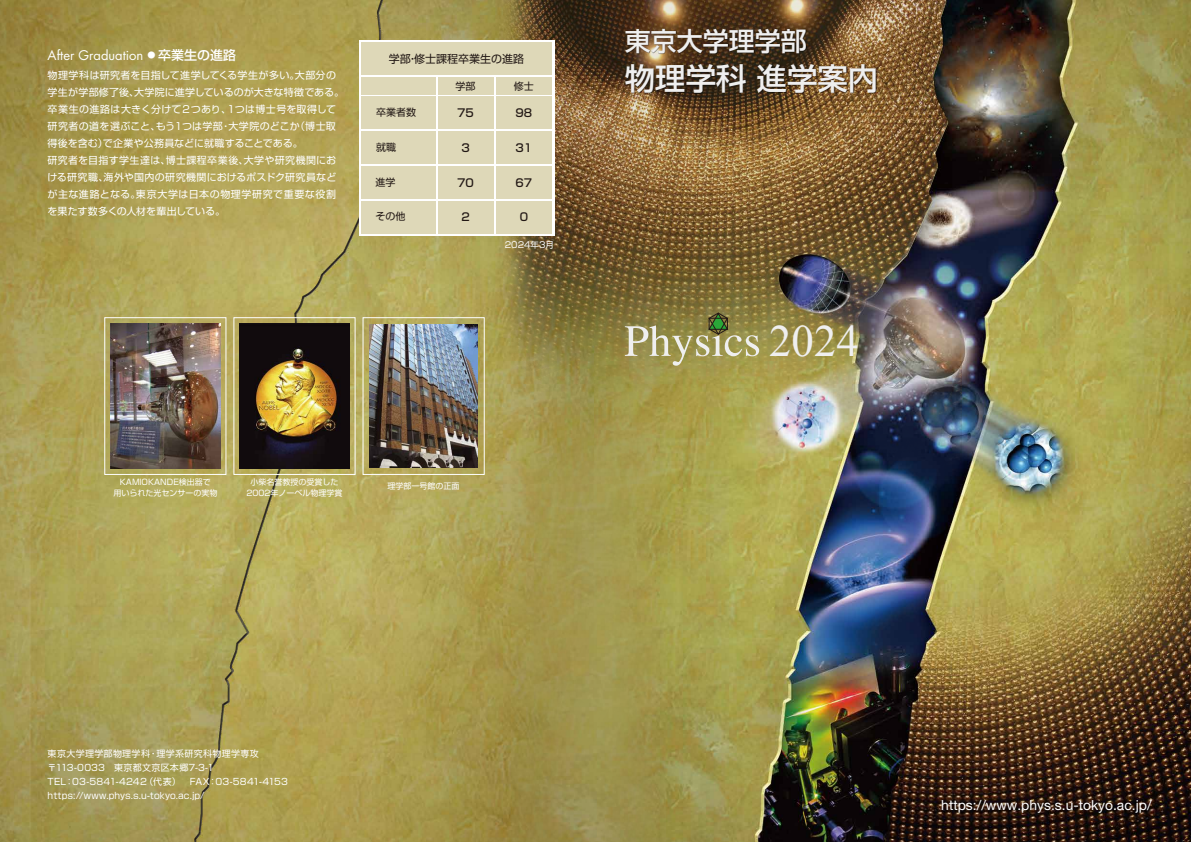
<style>
.page{position:relative;width:1191px;height:842px;background:#fff}
.page>*{position:absolute;margin:0;border:0;box-sizing:border-box;transform-origin:0 0}
.t1{font:44.8px "Times New Roman";color:#efefef}
.t2{font:500 30.4px "Shin Go Pro";color:#efefef}
.t3{font:500 26px "Shin Go Pro";color:#efefef}
.t4{font:13.8px "Helvetica Neue LT Std";color:#fff}
.t5{font:13px "Futura Std";color:#fff}
.t6{font:11px "Shin Go Pro";color:#221815}
.t7{font:500 11px "Shin Go Pro";color:#221815}
.t8{font:10px/17px "Shin Go Pro";letter-spacing:.025em;color:#fff}
.t9{font:10px "Shin Go Pro";color:#221815}
.t10{font:9px/14px "Shin Go Pro";letter-spacing:.025em;color:#fff}
.t11{font:8.5px "Shin Go Pro";color:#fff}
.t12{font:8px/11px "Shin Go Pro";color:#fff;text-align:center}
.s1{font-family:"Shin Go Pro";font-weight:500}
</style>
<div class="page">
<img style="left:665px;top:0;width:526px;height:842px">
<img style="left:0;top:0;width:512px;height:842px">
<img style="left:512px;top:478px;width:153px;height:364px">
<img style="left:494px;top:0;width:467px;height:478px">
<img style="left:938px;top:796px;width:219px;height:23px">
<img style="left:110px;top:324px;width:110px;height:144px">
<div style="left:104px;top:317px;width:122px;height:158px;border:1px solid #fff"></div>
<img style="left:240px;top:323px;width:109px;height:146px">
<div style="left:233px;top:317px;width:122px;height:158px;border:1px solid #fff"></div>
<img style="left:369px;top:324px;width:109px;height:144px">
<div style="left:362px;top:317px;width:123px;height:158px;border:1px solid #fff"></div>
<svg style="left:625px;top:312px;width:134px;height:54px"></svg>
<svg style="left:359px;top:40px;width:195px;height:195px"></svg>
<div style="left:361px;top:43px;width:191px;height:32px;background:#ded8b8"></div>
<div style="left:361px;top:97px;width:74px;height:32px;background:#ded8b8"></div>
<div style="left:438px;top:97px;width:55px;height:32px;background:#ded8b8"></div>
<div style="left:496px;top:97px;width:55px;height:32px;background:#ded8b8"></div>
<div style="left:361px;top:77px;width:74px;height:17px;background:#ded8b8"></div>
<div style="left:438px;top:77px;width:55px;height:17px;background:#ded8b8"></div>
<div style="left:496px;top:77px;width:55px;height:17px;background:#ded8b8"></div>
<div style="left:361px;top:131px;width:74px;height:33px;background:#ded8b8"></div>
<div style="left:438px;top:131px;width:55px;height:33px;background:#ded8b8"></div>
<div style="left:496px;top:131px;width:55px;height:33px;background:#ded8b8"></div>
<div style="left:361px;top:166px;width:74px;height:33px;background:#ded8b8"></div>
<div style="left:438px;top:166px;width:55px;height:33px;background:#ded8b8"></div>
<div style="left:496px;top:166px;width:55px;height:33px;background:#ded8b8"></div>
<div style="left:361px;top:201px;width:74px;height:32px;background:#ded8b8"></div>
<div style="left:438px;top:201px;width:55px;height:32px;background:#ded8b8"></div>
<div style="left:496px;top:201px;width:55px;height:32px;background:#ded8b8"></div>
<img style="left:625px;top:28px;width:279px;height:85px">
<h3 class="t5" style="left:48px;top:47px;width:190px">After Graduation <sup>●</sup> <span class="s1">卒業生の進路</span></h3>
<p class="t8" style="left:48px;top:65px;width:298px">物理学科は研究者を目指して進学してくる学生が多い。大部分の学生が学部修了後、大学院に進学しているのが大きな特徴である。卒業生の進路は大きく分けて２つあり、１つは博士号を取得して研究者の道を選ぶこと、もう１つは学部・大学院のどこか（博士取得後を含む）で企業や公務員などに就職することである。<br>研究者を目指す学生達は、博士課程卒業後、大学や研究機関における研究職、海外や国内の研究機関におけるポスドク研究員などが主な進路となる。東京大学は日本の物理学研究で重要な役割を果たす数多くの人材を輩出している。</p>
<p class="t6" style="left:389px;top:50px;width:137px">学部・修士課程卒業生の進路</p>
<p class="t9" style="left:376px;top:104px;width:41px">卒業者数</p>
<p class="t9" style="left:376px;top:139px;width:21px">就職</p>
<p class="t9" style="left:375px;top:174px;width:21px">進学</p>
<p class="t9" style="left:375px;top:208px;width:31px">その他</p>
<p class="t9" style="left:455px;top:78px;width:21px">学部</p>
<p class="t9" style="left:514px;top:78px;width:21px">修士</p>
<p class="t7" style="left:457px;top:104px;width:18px">75</p>
<p class="t7" style="left:515px;top:104px;width:18px">98</p>
<p class="t7" style="left:461px;top:139px;width:10px">3</p>
<p class="t7" style="left:515px;top:139px;width:18px">31</p>
<p class="t7" style="left:457px;top:173px;width:18px">70</p>
<p class="t7" style="left:515px;top:173px;width:18px">67</p>
<p class="t7" style="left:461px;top:208px;width:10px">2</p>
<p class="t7" style="left:519px;top:208px;width:10px">0</p>
<p class="t11" style="left:505px;top:237px;width:51px">2024年3月</p>
<p class="t12" style="left:113px;top:476px;width:105px">KAMIOKANDE検出器で<br>用いられた光センサーの実物</p>
<p class="t12" style="left:246px;top:476px;width:98px">小柴名誉教授の受賞した<br>2002年ノーベル物理学賞</p>
<p class="t12" style="left:387px;top:480px;width:73px">理学部一号館の正面</p>
<h3 class="t3" style="left:625px;top:20px;width:183px">東京大学理学部</h3>
<h2 class="t2" style="left:625px;top:53px;width:255px">物理学科 進学案内</h2>
<h1 class="t1" style="left:769px;top:311px;width:91px">2024</h1>
<p class="t10" style="left:48px;top:746px;width:242px">東京大学理学部物理学科・理学系研究科物理学専攻〒113-0033　東京都文京区本郷7-3-1　　　　　<br>TEL：03-5841-4242（代表）　FAX：03-5841-4153 https://www.phys.s.u-tokyo.ac.jp/</p>
<h3 class="t4" style="left:941px;top:797px;width:212px">https://www.phys.s.u-tokyo.ac.jp/</h3>
</div>
